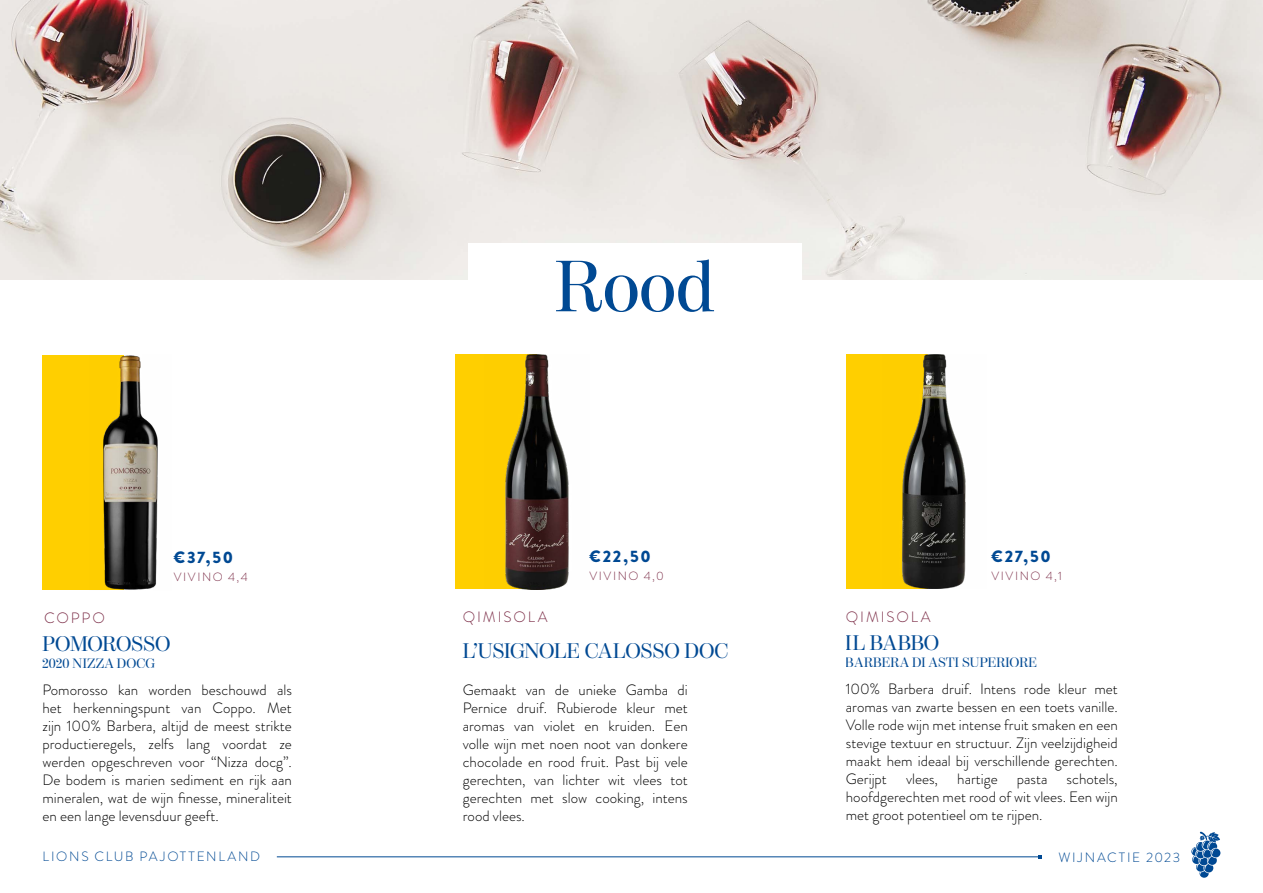
<style>
.page{position:relative;width:1263px;height:893px;background:#fff}
.page>*{position:absolute;margin:0;border:0;box-sizing:border-box;transform-origin:0 0}
.t1{font:72px "Moderno FB";color:#004993}
.t2{font:21px "Moderno FB";letter-spacing:-.01em;color:#004993}
.t3{font:900 16.5px "Brandon Grotesque";letter-spacing:.1em;color:#004993}
.t4{font:300 15px/18px "Brandon Grotesque";color:#000;text-align:justify}
.t5{font:300 15px "Brandon Grotesque";letter-spacing:.12em;color:#7d2f49}
.t6{font:13.5px "Moderno FB";letter-spacing:.015em;color:#004993}
.t7{font:300 13.5px "Brandon Grotesque";letter-spacing:.13em;color:#004993}
.t8{font:300 12px "Brandon Grotesque";letter-spacing:.14em;color:#7d2f49}
</style>
<div class="page">
<hr style="left:277px;top:856px;width:763px;height:1px;background:#004993">
<svg style="left:1191px;top:832px;width:29px;height:46px"></svg>
<img style="left:0;top:0;width:1263px;height:279px">
<div style="left:468px;top:243px;width:333px;height:68px;background:#fff"></div>
<div style="left:455px;top:355px;width:82px;height:234px;background:#ffcf00"></div>
<div style="left:846px;top:355px;width:81px;height:234px;background:#ffcf00"></div>
<div style="left:43px;top:356px;width:81px;height:234px;background:#ffcf00"></div>
<img style="left:505px;top:355px;width:64px;height:235px">
<img style="left:902px;top:355px;width:64px;height:234px">
<img style="left:89px;top:355px;width:69px;height:235px">
<h1 class="t1" style="left:555px;top:246px;width:161px">Rood</h1>
<p class="t3" style="left:174px;top:546px;width:61px">€37,50</p>
<p class="t8" style="left:174px;top:568px;width:76px">VIVINO 4,4</p>
<p class="t3" style="left:589px;top:545px;width:63px">€22,50</p>
<p class="t3" style="left:991px;top:545px;width:61px">€27,50</p>
<p class="t8" style="left:991px;top:567px;width:72px">VIVINO 4,1</p>
<p class="t8" style="left:589px;top:567px;width:76px">VIVINO 4,0</p>
<p class="t5" style="left:44px;top:607px;width:62px">COPPO</p>
<h2 class="t2" style="left:43px;top:632px;width:129px">POMOROSSO</h2>
<p class="t6" style="left:43px;top:655px;width:114px">2020 NIZZA DOCG</p>
<p class="t4" style="left:43px;top:681px;width:251px">Pomorosso kan worden beschouwd als het herkenningspunt van Coppo. Met zijn 100% Barbera, altijd de meest strikte productieregels, zelfs lang voordat ze werden opgeschreven voor “Nizza docg”.<br>De bodem is marien sediment en rijk aan mineralen, wat de wijn finesse, mineraliteit en een lange levensduur geeft.</p>
<p class="t5" style="left:463px;top:607px;width:86px">QIMISOLA</p>
<p class="t5" style="left:846px;top:606px;width:86px">QIMISOLA</p>
<h2 class="t2" style="left:463px;top:640px;width:267px">L’USIGNOLE CALOSSO DOC</h2>
<h2 class="t2" style="left:846px;top:631px;width:95px">IL BABBO</h2>
<p class="t6" style="left:846px;top:654px;width:193px">BARBERA DI ASTI SUPERIORE</p>
<p class="t4" style="left:463px;top:681px;width:227px">Gemaakt van de unieke Gamba di Pernice druif. Rubierode kleur met aromas van violet en kruiden. Een volle wijn met noen noot van donkere chocolade en rood fruit. Past bij vele gerechten, van lichter wit vlees tot gerechten met slow cooking, intens rood vlees.</p>
<p class="t4" style="left:846px;top:680px;width:273px">100% Barbera druif. Intens rode kleur met aromas van zwarte bessen en een toets vanille.<br>Volle rode wijn met intense fruit smaken en een stevige textuur en structuur. Zijn veelzijdigheid maakt hem ideaal bij verschillende gerechten.<br>Gerijpt</p>
<p class="t4" style="left:846px;top:770px;width:273px;text-indent:221px">schotels, hoofdgerechten met rood of wit vlees. Een wijn met groot potentieel om te rijpen.</p>
<p class="t4" style="left:906px;top:770px;width:34px">vlees,</p>
<p class="t4" style="left:957px;top:770px;width:42px">hartige</p>
<p class="t4" style="left:1017px;top:770px;width:32px">pasta</p>
<p class="t7" style="left:43px;top:847px;width:219px">LIONS CLUB PAJOTTENLAND</p>
<p class="t7" style="left:1058px;top:848px;width:123px">WIJNACTIE 2023</p>
</div>
